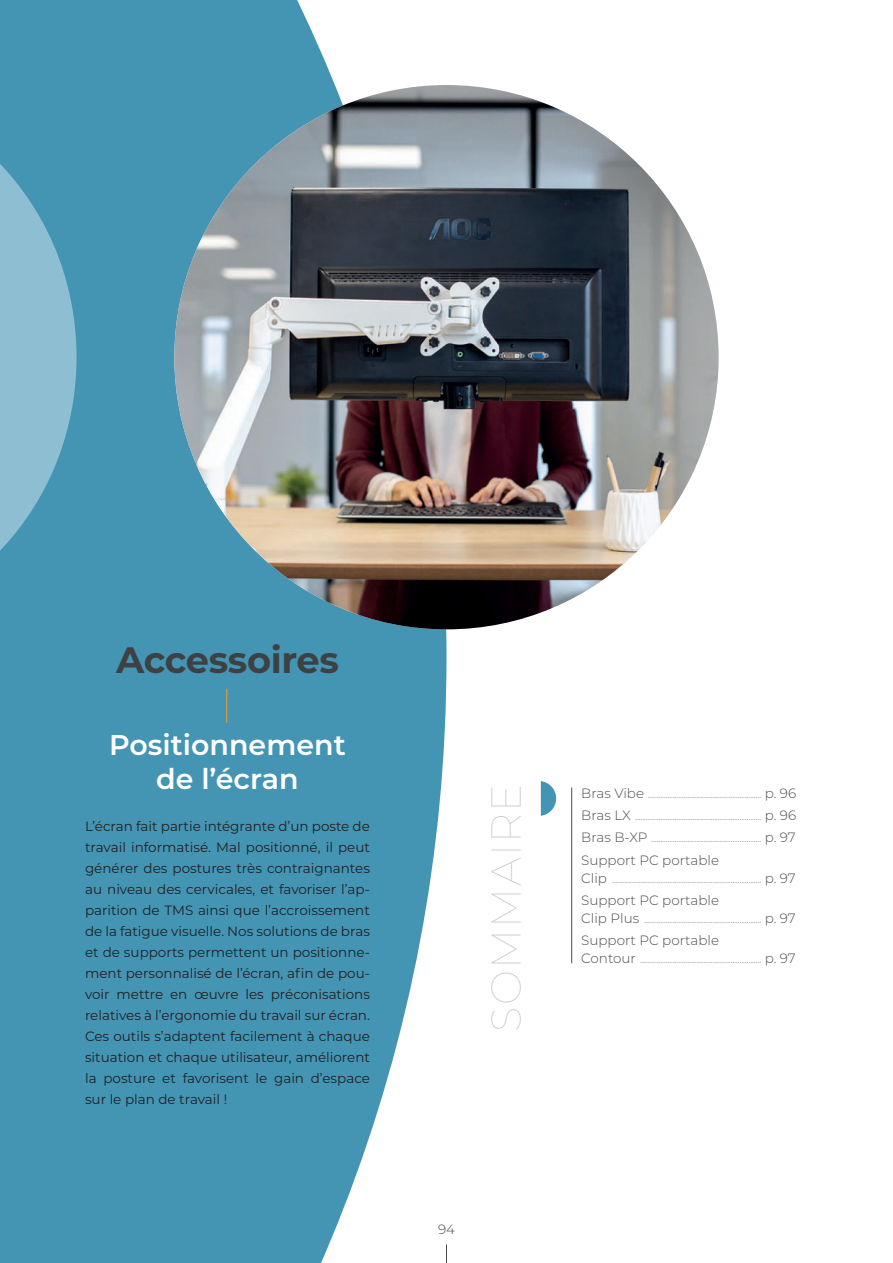
<style>
.page{position:relative;width:893px;height:1263px;background:#fff}
.page>*{position:absolute;margin:0;border:0;box-sizing:border-box;transform-origin:0 0}
.t1{font:100 41.85px "Montserrat";letter-spacing:.03em;color:#c6c7c9}
.t2{font:700 36.75px "Montserrat";letter-spacing:-.01em;color:#3e4143}
.t3{font:600 28.5px/34.5px "Montserrat";color:#fff;text-align:center}
.t4{font:13.5px/21px "Montserrat";color:#231f20;text-align:justify}
.t5{font:300 13.5px "Montserrat";color:#4b4c4d}
.t6{font:300 9px "Montserrat";color:#4b4c4d}
.s1{font-size:13.5px}
</style>
<div class="page">
<svg style="left:0;top:0;width:446px;height:1263px;background:#549eba"></svg>
<svg style="left:446px;top:1244px;width:1px;height:19px"></svg>
<hr style="left:226px;top:689px;width:1px;height:34px;background:#f89c1c">
<img style="left:174px;top:85px;width:545px;height:544px;border-radius:272px">
<hr style="left:571px;top:787px;width:1px;height:176px;background:#4b4c4d">
<svg style="left:541px;top:781px;width:15px;height:35px"></svg>
<svg style="left:0;top:155px;width:77px;height:404px;background:#77b1c8"></svg>
<h2 class="t2" style="left:116px;top:634px;width:224px">Accessoires</h2>
<h3 class="t3" style="left:109px;top:726px;width:238px">Positionnement de l’écran</h3>
<p class="t4" style="left:85px;top:815px;width:286px">L’écran fait partie intégrante d’un poste de travail informatisé. Mal positionné, il peut générer des postures très contraignantes au niveau des cervicales, et favoriser l’ap&shy;parition de TMS ainsi que l’accroissement de la fatigue visuelle. Nos solutions de bras et de supports permettent un positionne&shy;ment personnalisé de l’écran, afin de pou&shy;voir mettre en œuvre les préconisations relatives à l’ergonomie du travail sur écran.<br>Ces outils s’adaptent facilement à chaque situation et chaque utilisateur, améliorent la posture et favorisent le gain d’espace sur le plan de travail !</p>
<h1 class="t1" style="left:478px;top:1031px;width:249px;rotate:-90deg">SOMMAIRE</h1>
<p class="t6" style="left:581px;top:789px;width:216px"><span class="s1">Bras Vibe</span> ............................................................... <span class="s1">p. 96</span></p>
<p class="t6" style="left:581px;top:811px;width:216px"><span class="s1">Bras LX</span> ...................................................................... <span class="s1">p. 96</span></p>
<p class="t6" style="left:581px;top:833px;width:216px"><span class="s1">Bras B-XP</span> ............................................................. <span class="s1">p. 97</span></p>
<p class="t5" style="left:581px;top:851px;width:139px">Support PC portable</p>
<p class="t6" style="left:581px;top:873px;width:216px"><span class="s1">Clip</span> ................................................................................... <span class="s1">p. 97</span></p>
<p class="t5" style="left:581px;top:891px;width:139px">Support PC portable</p>
<p class="t6" style="left:581px;top:914px;width:216px"><span class="s1">Clip Plus</span> ................................................................. <span class="s1">p. 97</span></p>
<p class="t5" style="left:581px;top:931px;width:139px">Support PC portable</p>
<p class="t6" style="left:581px;top:954px;width:216px"><span class="s1">Contour</span> ................................................................... <span class="s1">p. 97</span></p>
<p class="t5" style="left:438px;top:1219px;width:18px">94</p>
</div>
